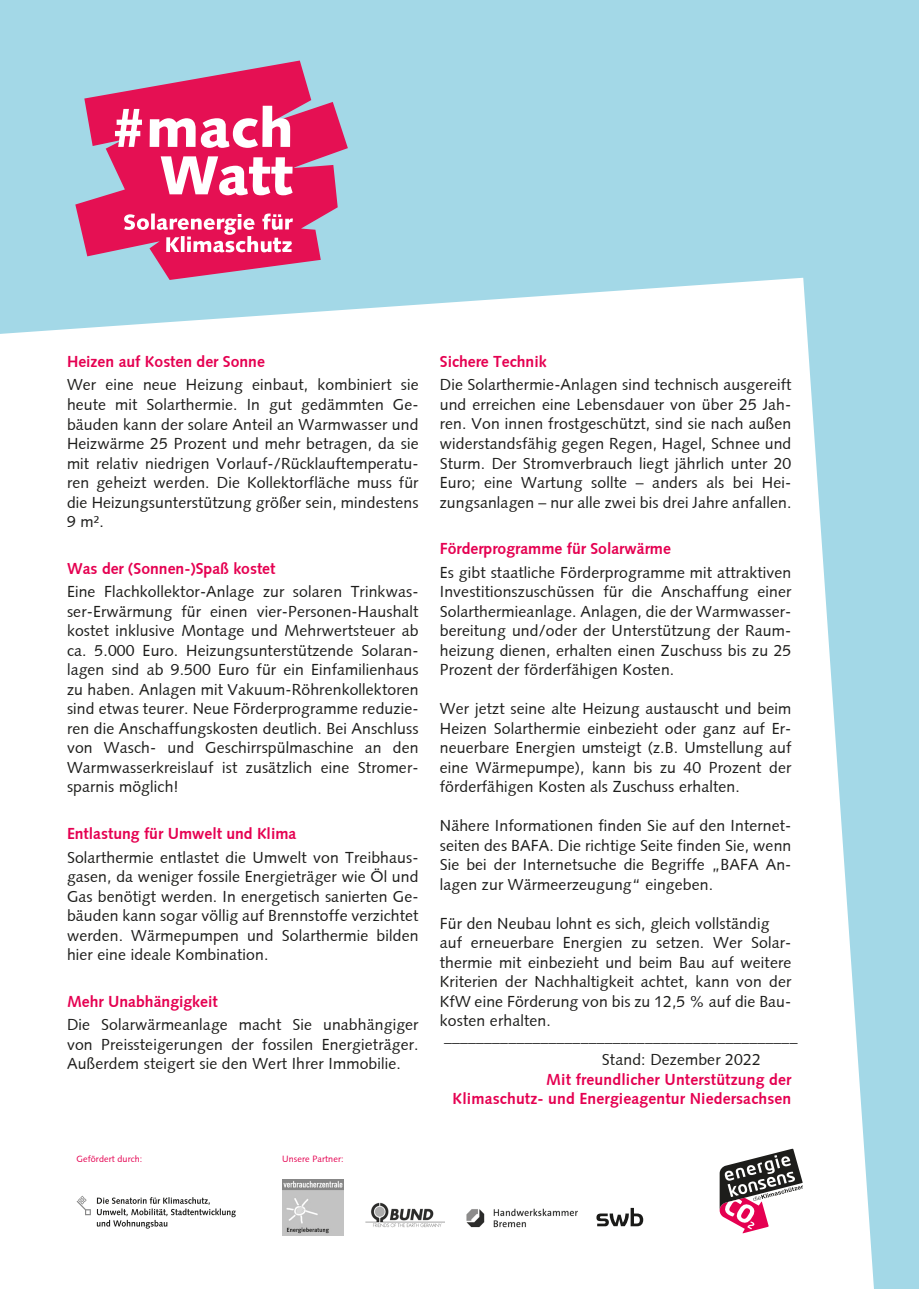
<style>
.page{position:relative;width:919px;height:1289px;background:#fff}
.page>*{position:absolute;margin:0;border:0;box-sizing:border-box;transform-origin:0 0}
.t1{font:15.75px/19.5px "Syntaxroman";letter-spacing:.01em;color:#1d1d1b;text-align:justify}
.t2{font:15.75px/19.5px "Syntaxbold";color:#e50051;text-align:right}
.t3{font:15.75px "Syntaxbold";color:#000}
.t4{font:9px "Syntaxroman";letter-spacing:.01em;color:#e50051}
</style>
<div class="page">
<div style="left:0;top:0;width:918px;height:1288px;background:#a3d8e7"></div>
<div style="left:0;top:278px;width:873px;height:1010px;background:#fff"></div>
<svg style="left:719px;top:1148px;width:84px;height:85px;background:#b399a2"></svg>
<img style="left:460px;top:1199px;width:118px;height:36px">
<svg style="left:596px;top:1207px;width:47px;height:19px"></svg>
<img style="left:282px;top:1179px;width:61px;height:56px">
<img style="left:365px;top:1201px;width:80px;height:26px">
<svg style="left:97px;top:1196px;width:139px;height:32px;background:#d7d7d7"></svg>
<svg style="left:77px;top:1195px;width:14px;height:20px"></svg>
<svg style="left:75px;top:60px;width:273px;height:220px;fill:#e51053"></svg>
<svg style="left:115px;top:109px;width:27px;height:38px"></svg>
<svg style="left:150px;top:106px;width:140px;height:42px;background:#f07a9f"></svg>
<svg style="left:161px;top:156px;width:131px;height:39px;background:#f391b0"></svg>
<svg style="left:124px;top:214px;width:25px;height:16px"></svg>
<svg style="left:151px;top:213px;width:4px;height:16px"></svg>
<svg style="left:157px;top:213px;width:136px;height:39px;background:#ed638f"></svg>
<p class="t2" style="left:67px;top:352px;width:199px">Heizen auf Kosten der Sonne</p>
<p class="t1" style="left:67px;top:375px;width:353px">Wer eine neue Heizung einbaut, kombiniert sie heute mit Solarthermie. In gut gedämmten Ge&shy;bäuden kann der solare Anteil an Warmwasser und Heizwärme 25 Prozent und mehr betragen, da sie mit relativ niedrigen Vorlauf-/Rücklauftemperatu&shy;ren geheizt werden. Die Kollektorfläche muss für die Heizungsunterstützung größer sein, mindestens 9 m².</p>
<p class="t2" style="left:67px;top:559px;width:210px">Was der (Sonnen-)Spaß kostet</p>
<p class="t1" style="left:67px;top:582px;width:353px">Eine Flachkollektor-Anlage zur solaren Trinkwas&shy;ser-Erwärmung für einen vier-Personen-Haushalt kostet inklusive Montage und Mehrwertsteuer ab ca. 5.000 Euro. Heizungsunterstützende Solaran&shy;lagen sind ab 9.500 Euro für ein Einfamilienhaus zu haben. Anlagen mit Vakuum-Röhrenkollektoren sind etwas teurer. Neue Förderprogramme reduzie&shy;ren die Anschaffungskosten deutlich. Bei Anschluss von Wasch- und Geschirrspülmaschine an den Warmwasserkreislauf ist zusätzlich eine Stromer&shy;sparnis möglich!</p>
<p class="t2" style="left:67px;top:824px;width:231px">Entlastung für Umwelt und Klima</p>
<p class="t1" style="left:67px;top:847px;width:353px">Solarthermie entlastet die Umwelt von Treibhaus&shy;gasen, da weniger fossile Energieträger wie Öl und Gas benötigt werden. In energetisch sanierten Ge&shy;bäuden kann sogar völlig auf Brennstoffe verzichtet werden. Wärmepumpen und Solarthermie bilden hier eine ideale Kombination.</p>
<p class="t2" style="left:67px;top:991px;width:152px">Mehr Unabhängigkeit</p>
<p class="t1" style="left:67px;top:1015px;width:353px">Die Solarwärmeanlage macht Sie unabhängiger von Preissteigerungen der fossilen Energieträger.<br>Außerdem steigert sie den Wert Ihrer Immobilie.</p>
<p class="t4" style="left:77px;top:1152px;width:67px">Gefördert durch:</p>
<p class="t4" style="left:282px;top:1152px;width:63px">Unsere Partner:</p>
<p class="t2" style="left:440px;top:352px;width:108px">Sichere Technik</p>
<p class="t1" style="left:440px;top:375px;width:353px">Die Solarthermie-Anlagen sind technisch ausgereift und erreichen eine Lebensdauer von über 25 Jah&shy;ren. Von innen frostgeschützt, sind sie nach außen widerstandsfähig gegen Regen, Hagel, Schnee und Sturm. Der Stromverbrauch liegt jährlich unter 20<br>Euro; eine Wartung sollte – anders als bei Hei&shy;zungsanlagen – nur alle zwei bis drei Jahre anfallen.</p>
<p class="t2" style="left:440px;top:539px;width:233px">Förderprogramme für Solarwärme</p>
<p class="t1" style="left:440px;top:562px;width:353px">Es gibt staatliche Förderprogramme mit attraktiven Investitionszuschüssen für die Anschaffung einer Solarthermieanlage. Anlagen, die der Warmwasser&shy;bereitung und/oder der Unterstützung der Raum&shy;heizung dienen, erhalten einen Zuschuss bis zu 25<br>Prozent der förderfähigen Kosten.</p>
<p class="t1" style="left:440px;top:699px;width:353px">Wer jetzt seine alte Heizung austauscht und beim Heizen Solarthermie einbezieht oder ganz auf Er&shy;neuerbare Energien umsteigt (z.B. Umstellung auf eine Wärmepumpe), kann bis zu 40 Prozent der förderfähigen Kosten als Zuschuss erhalten.</p>
<p class="t1" style="left:440px;top:816px;width:353px">Nähere Informationen finden Sie auf den Internet&shy;seiten des BAFA. Die richtige Seite finden Sie, wenn Sie bei der Internetsuche die Begriffe „BAFA An&shy;lagen zur Wärmeerzeugung“ eingeben.</p>
<p class="t1" style="left:440px;top:913px;width:353px;text-align:left">Für den Neubau lohnt es sich, gleich vollständig auf erneuerbare Energien zu setzen. Wer Solar&shy;thermie mit einbezieht und beim Bau auf weitere Kriterien der Nachhaltigkeit achtet, kann von der KfW eine Förderung von bis zu 12,5 % auf die Bau&shy;kosten erhalten.</p>
<p class="t1" style="left:602px;top:1050px;width:160px">Stand: Dezember 2022</p>
<p class="t2" style="left:452px;top:1069px;width:340px">Mit freundlicher Unterstützung der<br>Klimaschutz- und Energieagentur Niedersachsen</p>
<p class="t3" style="left:444px;top:1027px;width:355px">____________________________________________</p>
</div>
